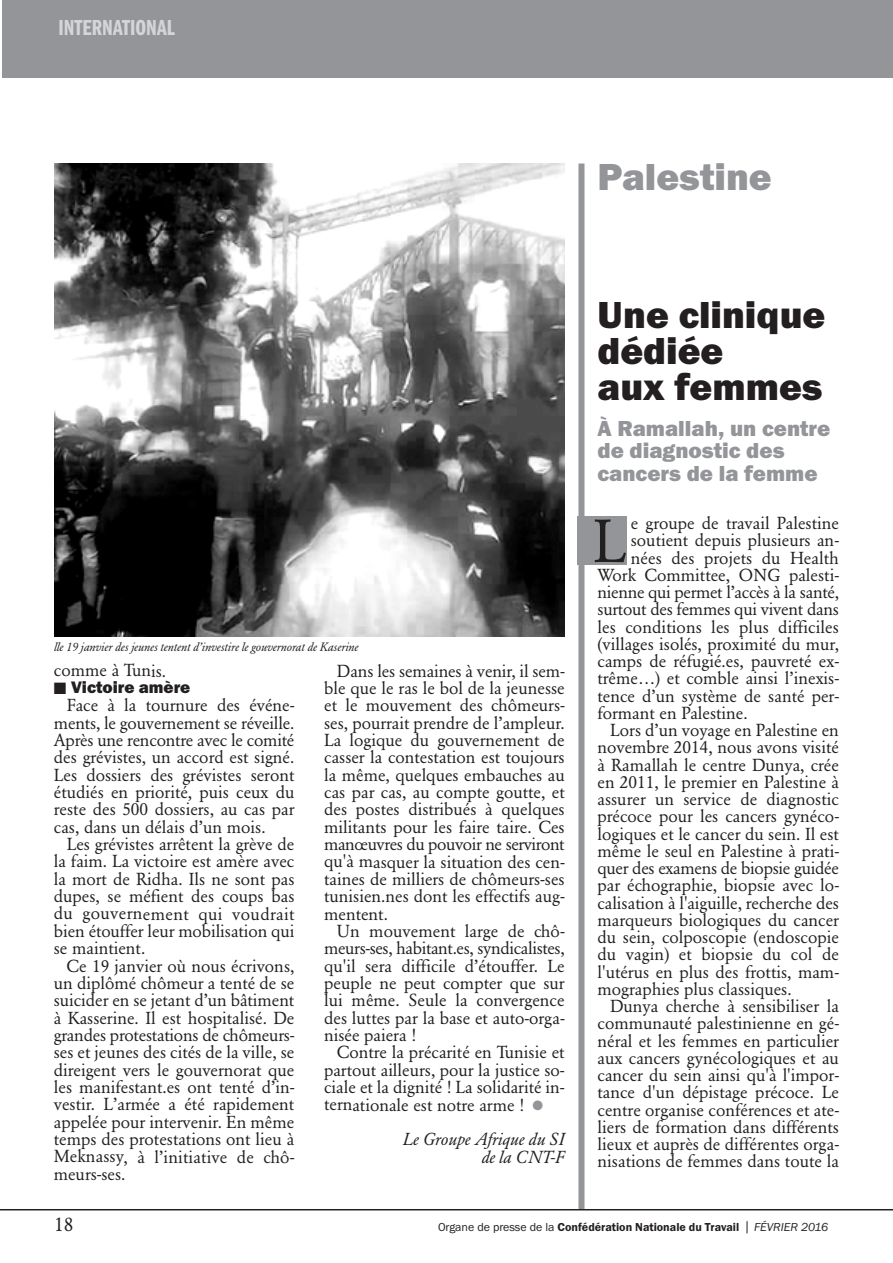
<style>
.page{position:relative;width:893px;height:1263px;background:#fff}
.page>*{position:absolute;margin:0;border:0;box-sizing:border-box;transform-origin:0 0}
.t1{font:60px "Garamond BE";color:#231f20}
.t2{font:800 39px/36px "Franklin Gothic Itc T";color:#231f20}
.t3{font:800 39px "Franklin Gothic Itc T";color:#939598}
.t4{font:800 22.5px/22.5px "Franklin Gothic Itc T";color:#939598}
.t5{font:600 extra-condensed 22.5px "Franklin Gothic Itc T";color:#d4d5d7}
.t6{font:19.5px "Garamond BE";color:#231f20}
.t7{font:17.25px/17.4px "Garamond BE";color:#231f20;text-align:justify}
.t8{font:17.25px "Garamond BE";letter-spacing:-.02em;color:#231f20}
.t9{font:italic 17.25px/17.4px "Garamond BE";color:#231f20;text-align:right}
.t10{font:800 17.25px "Franklin Gothic Itc T";color:#231f20}
.t11{font:italic 12px "Garamond BE";color:#231f20}
.t12{font:600 12px "Franklin Gothic Itc T";color:#231f20}
.s1{color:#939598}
.s2{font-weight:400}
.s3{font-weight:400;font-style:italic}
</style>
<div class="page">
<div style="left:578px;top:164px;width:6px;height:1045px;background:#939598"></div>
<svg style="left:747px;top:1221px;width:1px;height:12px"></svg>
<hr style="left:0;top:1209px;width:893px;height:1px;background:#231f20">
<div style="left:2px;top:0;width:891px;height:77px;background:#939598"></div>
<div style="left:577px;top:516px;width:49px;height:49px;background:#939598"></div>
<img style="left:54px;top:164px;width:511px;height:472px">
<h3 class="t5" style="left:58px;top:14px;width:118px">INTERNATIONAL</h3>
<h2 class="t3" style="left:597px;top:153px;width:176px">Palestine</h2>
<p class="t11" style="left:54px;top:643px;width:306px">lle 19 janvier des jeunes tentent d’investire le gouvernorat de Kaserine</p>
<p class="t7" style="left:54px;top:663px;width:114px">comme à Tunis.</p>
<p class="t10" style="left:54px;top:677px;width:138px">■ Victoire amère</p>
<p class="t7" style="left:54px;top:698px;width:242px;text-indent:13px">Face à la tournure des événe&shy;ments, le gouvernement se réveille.<br>Après une rencontre avec le comité des grévistes, un accord est signé.<br>Les dossiers des grévistes seront étudiés en priorité, puis ceux du reste des 500 dossiers, au cas par cas, dans un délais d’un mois.</p>
<p class="t7" style="left:54px;top:837px;width:242px;text-indent:13px">Les grévistes arrêtent la grève de la faim. La victoire est amère avec la mort de Ridha. Ils ne sont pas dupes, se méfient des coups bas du gouvernement qui voudrait bien étouffer leur mobilisation qui se maintient.</p>
<p class="t7" style="left:54px;top:958px;width:242px;text-indent:13px">Ce 19 janvier où nous écrivons, un diplômé chômeur a tenté de se suicider en se jetant d’un bâtiment à Kasserine. Il est hospitalisé. De grandes protestations de chômeurs&shy;ses et jeunes des cités de la ville, se direigent vers le gouvernorat que les manifestant.es ont tenté d’in&shy;vestir. L’armée a été rapidement appelée pour intervenir. En même temps des protestations ont lieu à Meknassy, à l’initiative de chô&shy;meurs-ses.</p>
<p class="t7" style="left:324px;top:663px;width:242px;text-indent:13px">Dans les semaines à venir, il sem&shy;ble que le ras le bol de la jeunesse et le mouvement des chômeurs&shy;ses, pourrait prendre de l’ampleur.<br>La logique du gouvernement de casser la contestation est toujours la même, quelques embauches au cas par cas, au compte goutte, et des postes distribués à quelques militants pour les faire taire. Ces manœuvres du pouvoir ne serviront qu'à masquer la situation des cen&shy;taines de milliers de chômeurs-ses tunisien.nes dont les effectifs aug&shy;mentent.</p>
<p class="t7" style="left:324px;top:924px;width:242px;text-indent:13px">Un mouvement large de chô&shy;meurs-ses, habitant.es, syndicalistes, qu'il sera difficile d’étouffer. Le peuple ne peut compter que sur lui même. Seule la convergence des luttes par la base et auto-orga&shy;nisée paiera !</p>
<p class="t7" style="left:324px;top:1045px;width:242px;text-indent:13px">Contre la précarité en Tunisie et partout ailleurs, pour la justice so&shy;ciale et la dignité ! La solidarité in&shy;ternationale est notre arme ! <span class="s1">●</span></p>
<p class="t9" style="left:403px;top:1132px;width:163px">Le Groupe Afrique du SI de la CNT-F</p>
<h2 class="t2" style="left:597px;top:297px;width:229px">Une clinique dédiée<br>aux femmes</h2>
<h3 class="t4" style="left:597px;top:416px;width:234px">À Ramallah, un centre de diagnostic des cancers de la femme</h3>
<p class="t7" style="left:631px;top:516px;width:210px">e groupe de travail Palestine</p>
<p class="t7" style="left:631px;top:533px;width:210px">soutient depuis plusieurs an-</p>
<p class="t7" style="left:631px;top:550px;width:210px">nées des projets du Health</p>
<p class="t7" style="left:597px;top:568px;width:243px">Work Committee, ONG palesti-</p>
<p class="t8" style="left:597px;top:585px;width:243px">nienne qui permet l’accès à la santé,</p>
<p class="t7" style="left:597px;top:602px;width:243px">surtout des femmes qui vivent dans</p>
<p class="t7" style="left:597px;top:619px;width:243px">les conditions les plus difficiles</p>
<p class="t7" style="left:597px;top:637px;width:243px">(villages isolés, proximité du mur,</p>
<p class="t7" style="left:597px;top:654px;width:243px">camps de réfugié.es, pauvreté ex-</p>
<p class="t7" style="left:597px;top:671px;width:243px">trême…) et comble ainsi l’inexis-</p>
<p class="t7" style="left:597px;top:688px;width:243px">tence d’un système de santé per-</p>
<p class="t7" style="left:597px;top:706px;width:152px">formant en Palestine.</p>
<p class="t7" style="left:610px;top:723px;width:230px">Lors d’un voyage en Palestine en</p>
<p class="t7" style="left:597px;top:740px;width:243px">novembre 2014, nous avons visité</p>
<p class="t7" style="left:597px;top:757px;width:243px">à Ramallah le centre Dunya, crée</p>
<p class="t7" style="left:597px;top:775px;width:243px">en 2011, le premier en Palestine à</p>
<p class="t7" style="left:597px;top:792px;width:243px">assurer un service de diagnostic</p>
<p class="t7" style="left:597px;top:809px;width:243px">précoce pour les cancers gynéco-</p>
<p class="t7" style="left:597px;top:826px;width:243px">logiques et le cancer du sein. Il est</p>
<p class="t7" style="left:597px;top:844px;width:243px">même le seul en Palestine à prati-</p>
<p class="t7" style="left:597px;top:861px;width:243px">quer des examens de biopsie guidée</p>
<p class="t7" style="left:597px;top:878px;width:243px">par échographie, biopsie avec lo-</p>
<p class="t7" style="left:597px;top:895px;width:243px">calisation à l'aiguille, recherche des</p>
<p class="t7" style="left:597px;top:913px;width:243px">marqueurs biologiques du cancer</p>
<p class="t7" style="left:597px;top:930px;width:243px">du sein, colposcopie (endoscopie</p>
<p class="t7" style="left:597px;top:947px;width:243px">du vagin) et biopsie du col de</p>
<p class="t7" style="left:597px;top:964px;width:243px">l'utérus en plus des frottis, mam-</p>
<p class="t7" style="left:597px;top:982px;width:196px">mographies plus classiques.</p>
<p class="t7" style="left:610px;top:999px;width:230px">Dunya cherche à sensibiliser la</p>
<p class="t7" style="left:597px;top:1016px;width:243px">communauté palestinienne en gé-</p>
<p class="t7" style="left:597px;top:1033px;width:243px">néral et les femmes en particulier</p>
<p class="t7" style="left:597px;top:1051px;width:243px">aux cancers gynécologiques et au</p>
<p class="t7" style="left:597px;top:1068px;width:243px">cancer du sein ainsi qu'à l'impor-</p>
<p class="t7" style="left:597px;top:1085px;width:243px">tance d'un dépistage précoce. Le</p>
<p class="t7" style="left:597px;top:1102px;width:243px">centre organise conférences et ate-</p>
<p class="t7" style="left:597px;top:1120px;width:243px">liers de formation dans différents</p>
<p class="t7" style="left:597px;top:1137px;width:243px">lieux et auprès de différentes orga-</p>
<p class="t7" style="left:597px;top:1154px;width:243px">nisations de femmes dans toute la</p>
<h1 class="t1" style="left:593px;top:517px;width:35px">L</h1>
<p class="t6" style="left:54px;top:1216px;width:21px">18</p>
<p class="t12" style="left:438px;top:1220px;width:392px"><span class="s2">Organe de presse de la</span> Confédération Nationale du Travail <span class="s3">FÉVRIER 2016</span></p>
</div>
